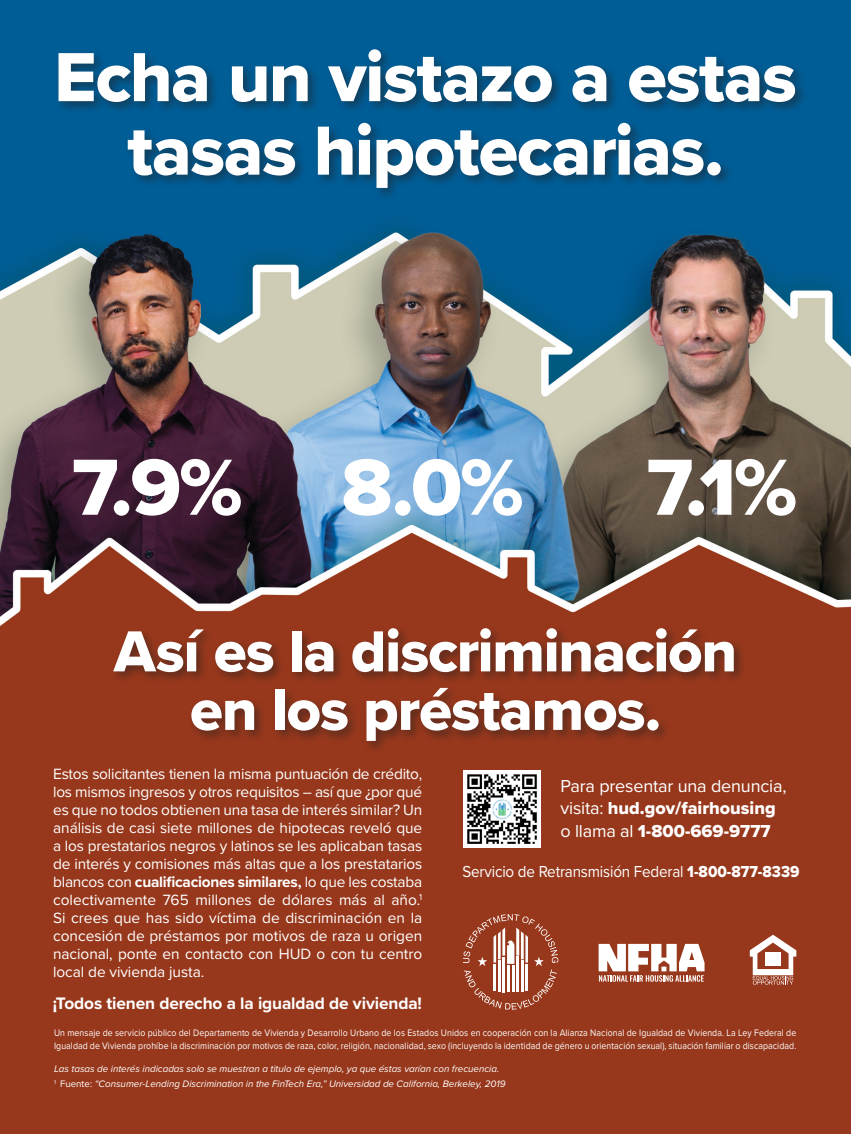
<style>
.page{position:relative;width:851px;height:1134px;background:#fff}
.page>*{position:absolute;margin:0;border:0;box-sizing:border-box;transform-origin:0 0}
.t1{font:82.5px "Proxima Nova Extrabld";color:#fff}
.t2{font:72px/73.5px "Proxima Nova Extrabld";letter-spacing:-.02em;color:#fff;text-align:center}
.t3{font:60px/58.5px "Proxima Nova Extrabld";letter-spacing:-.02em;color:#fff;text-align:center}
.t4{font:18px/22.5px "Proxima Nova";letter-spacing:-.01em;color:#fff}
.t5{font:700 17.25px "Proxima Nova";letter-spacing:-.005em;color:#fff}
.t6{font:16.5px "Proxima Nova";letter-spacing:-.01em;color:#fff;scale:.92 1}
.t7{font:15.45px/18px "Proxima Nova";letter-spacing:-.005em;color:#fff;text-align:justify}
.t8{font:9.75px/12.8px "Proxima Nova";letter-spacing:.01em;color:#fff;scale:.9 1}
.t9{font:italic 9.75px/15.5px "Proxima Nova";color:#fff}
.s1{font-weight:700}
.s2{font-family:"Proxima Nova Extrabld"}
.s3{font-style:normal}
</style>
<div class="page">
<img style="left:0;top:0;width:850px;height:1134px">
<div style="left:55px;top:46px;width:753px;height:155px;background:#231f20;opacity:.5"></div>
<div style="left:110px;top:625px;width:637px;height:129px;background:#231f20;opacity:.5"></div>
<img style="left:464px;top:771px;width:76px;height:76px">
<svg style="left:463px;top:914px;width:95px;height:96px;background:#a6563e"></svg>
<hr style="left:493px;top:964px;width:3px;height:26px;background:#fff">
<hr style="left:498px;top:961px;width:2px;height:31px;background:#fff">
<hr style="left:502px;top:957px;width:3px;height:35px;background:#fff">
<hr style="left:521px;top:961px;width:2px;height:31px;background:#fff">
<hr style="left:525px;top:964px;width:3px;height:26px;background:#fff">
<hr style="left:516px;top:957px;width:3px;height:35px;background:#fff">
<hr style="left:507px;top:965px;width:3px;height:27px;background:#fff">
<hr style="left:511px;top:965px;width:3px;height:27px;background:#fff">
<svg style="left:598px;top:944px;width:106px;height:38px"></svg>
<svg style="left:749px;top:935px;width:47px;height:50px"></svg>
<h1 class="t2" style="left:54px;top:39px;width:744px">Echa un vistazo a estas tasas hipotecarias.</h1>
<h2 class="t1" style="left:72px;top:426px;width:453px">7.9% 8.0%</h2>
<h2 class="t1" style="left:646px;top:426px;width:152px">7.1%</h2>
<h3 class="t3" style="left:114px;top:621px;width:624px">Así es la discriminación en los préstamos.</h3>
<p class="t7" style="left:53px;top:764px;width:370px">Estos solicitantes tienen la misma puntuación de crédito, los mismos ingresos y otros requisitos – así que ¿por qué es que no todos obtienen una tasa de interés similar? Un análisis de casi siete millones de hipotecas reveló que a los prestatarios negros y latinos se les aplicaban tasas de interés y comisiones más altas que a los prestatarios blancos con <span class="s1">cualificaciones similares,</span> lo que les costaba colectivamente 765 millones de dólares más al año.<sup>1<br></sup>Si crees que has sido víctima de discriminación en la concesión de préstamos por motivos de raza u origen nacional, ponte en contacto con HUD o con tu centro local de vivienda justa.</p>
<h4 class="t4" style="left:560px;top:773px;width:227px">Para presentar una denuncia, visita: <span class="s2">hud.gov/fairhousing </span>o llama al <span class="s2">1-800-669-9777</span></h4>
<h4 class="t6" style="left:462px;top:859px;width:368px">Servicio de Retransmisión Federal <span class="s2">1-800-877-8339</span></h4>
<h5 class="t5" style="left:53px;top:990px;width:371px">¡Todos tienen derecho a la igualdad de vivienda!</h5>
<h6 class="t8" style="left:54px;top:1026px;width:826px">Un mensaje de servicio público del Departamento de Vivienda y Desarrollo Urbano de los Estados Unidos en cooperación con la Alianza Nacional de Igualdad de Vivienda. La Ley Federal de<br>Igualdad de Vivienda prohíbe la discriminación por motivos de raza, color, religión, nacionalidad, sexo (incluyendo la identidad de género u orientación sexual), situación familiar o discapacidad.</h6>
<p class="t9" style="left:54px;top:1060px;width:453px">Las tasas de interés indicadas solo se muestran a titulo de ejemplo, ya que éstas varían con frecuencia.<br><sup>1</sup> <span class="s3">Fuente:</span> “Consumer-Lending Discrimination in the FinTech Era,” Universidad de California, Berkeley, 2019</p>
</div>
